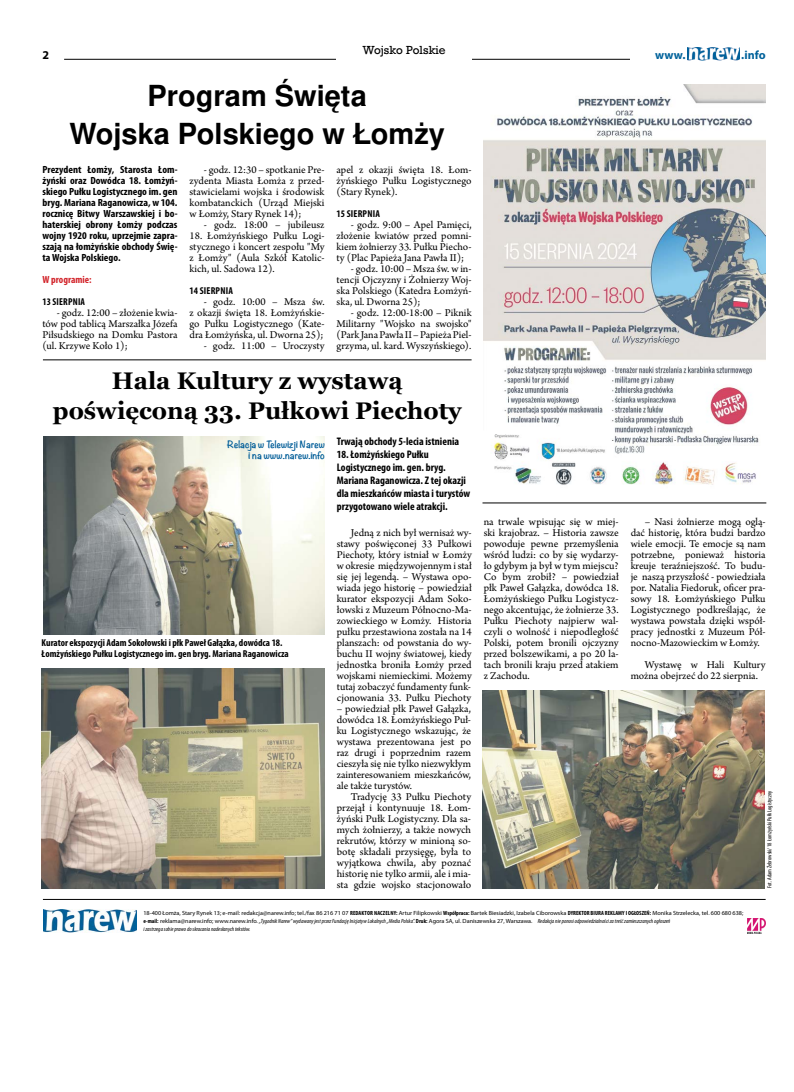
<style>
.page{position:relative;width:794px;height:1092px;background:#fff}
.page>*{position:absolute;margin:0;border:0;box-sizing:border-box;transform-origin:0 0}
.t1{font:700 29px/38px "Nimbus San L";color:#000;text-align:center}
.t2{font:700 24px/30px "Georgia";color:#000;text-align:center}
.t3{font:700 12px "Myriad Pro";color:#00629b}
.t4{font:700 12px "Myriad Pro";color:#000}
.t5{font:11px/11px "Arno Pro";color:#000;text-align:justify}
.t6{font:700 condensed 11px/13px "Myriad Pro";color:#000}
.t7{font:11px "Rockwell";color:#000}
.t8{font:700 condensed 10.4px/11px "Myriad Pro";color:#000;text-align:justify;scale:1.06 1}
.t9{font:700 condensed 10.4px "Myriad Pro";color:#d2232a}
.t10{font:700 condensed 10px/11px "Myriad Pro";color:#000}
.t11{font:700 condensed 10px "Myriad Pro";letter-spacing:.02em;color:#000}
.t12{font:700 9px/11px "Noteworthy";color:#005d98;text-align:right}
.t13{font:6px/8px "Myriad Pro";color:#000}
.t14{font:condensed 6px "Myriad Pro";color:#000}
.s1{font-weight:700;font-stretch:condensed}
.s2{font-style:italic;font-stretch:condensed}
</style>
<div class="page">
<hr style="left:64px;top:59px;width:701px;height:1px;background:#000">
<div style="left:630px;top:51px;width:135px;height:18px;background:#fff"></div>
<img style="left:687px;top:47px;width:52px;height:13px">
<div style="left:336px;top:45px;width:136px;height:18px;background:#fff"></div>
<svg style="left:747px;top:920px;width:19px;height:14px"></svg>
<img style="left:747px;top:918px;width:18px;height:14px">
<img style="left:44px;top:909px;width:92px;height:23px">
<hr style="left:43px;top:899px;width:722px;height:1px;background:#000">
<hr style="left:482px;top:502px;width:284px;height:1px;background:#000">
<img style="left:484px;top:85px;width:281px;height:400px">
<img style="left:42px;top:668px;width:283px;height:220px">
<img style="left:482px;top:690px;width:283px;height:198px">
<img style="left:43px;top:436px;width:282px;height:198px">
<hr style="left:43px;top:359px;width:428px;height:1px;background:#000">
<p class="t7" style="left:362px;top:43px;width:85px">Wojsko Polskie</p>
<p class="t4" style="left:43px;top:48px;width:8px">2</p>
<p class="t3" style="left:655px;top:47px;width:32px">www.</p>
<p class="t3" style="left:741px;top:47px;width:26px">.info</p>
<h1 class="t1" style="left:69px;top:76px;width:377px">Program Święta<br>Wojska Polskiego w Łomży</h1>
<p class="t5" style="left:336px;top:164px;width:136px">apel z okazji święta 18. Łom&shy;żyńskiego Pułku Logistycznego (Stary Rynek).</p>
<p class="t11" style="left:336px;top:207px;width:45px">15 SIERPNIA</p>
<p class="t5" style="left:336px;top:219px;width:136px;text-indent:14px">- godz. 9:00 – Apel Pamięci, złożenie kwiatów przed pomni&shy;kiem żołnierzy 33. Pułku Piecho&shy;ty (Plac Papieża Jana Pawła II);</p>
<p class="t5" style="left:336px;top:263px;width:136px;text-indent:14px">- godz. 10:00 – Msza św. w in&shy;tencji Ojczyzny i Żołnierzy Woj&shy;ska Polskiego (Katedra Łomżyń&shy;ska, ul. Dworna 25);</p>
<p class="t5" style="left:336px;top:307px;width:136px;text-indent:14px">- godz. 12:00-18:00 – Piknik Militarny "Wojsko na swojsko" (Park Jana Pawła II – Papieża Piel&shy;grzyma, ul. kard. Wyszyńskiego).</p>
<h2 class="t2" style="left:53px;top:364px;width:410px">Hala Kultury z wystawą poświęconą 33. Pułkowi Piechoty</h2>
<p class="t5" style="left:189px;top:164px;width:136px;text-indent:14px">- godz. 12:30 – spotkanie Pre&shy;zydenta Miasta Łomża z przed&shy;stawicielami wojska i środowisk kombatanckich (Urząd Miejski w Łomży, Stary Rynek 14);</p>
<p class="t5" style="left:204px;top:219px;width:122px">- godz. 18:00 – jubileusz</p>
<p class="t5" style="left:189px;top:230px;width:136px">18. Łomżyńskiego Pułku Logi&shy;stycznego i koncert zespołu "My z Łomży" (Aula Szkół Katolic&shy;kich, ul. Sadowa 12).</p>
<p class="t11" style="left:189px;top:284px;width:45px">14 SIERPNIA</p>
<p class="t5" style="left:189px;top:296px;width:136px;text-indent:14px">- godz. 10:00 – Msza św. z okazji święta 18. Łomżyńskie&shy;go Pułku Logistycznego (Kate&shy;dra Łomżyńska, ul. Dworna 25);</p>
<p class="t5" style="left:204px;top:340px;width:122px">- godz. 11:00 – Uroczysty</p>
<p class="t8" style="left:43px;top:163px;width:129px">Prezydent Łomży, Starosta Łom&shy;żyński oraz Dowódca 18. Łomżyń&shy;skiego Pułku Logistycznego im. gen bryg. Mariana Raganowicza, w 104. rocznicę Bitwy Warszawskiej i bo&shy;haterskiej obrony Łomży podczas wojny 1920 roku, uprzejmie zapra&shy;szają na łomżyńskie obchody Świę&shy;ta Wojska Polskiego.</p>
<p class="t9" style="left:43px;top:273px;width:51px">W programie:</p>
<p class="t11" style="left:43px;top:295px;width:44px">13 SIERPNIA</p>
<p class="t5" style="left:43px;top:307px;width:136px;text-indent:14px">- godz. 12:00 – złożenie kwia&shy;tów pod tablicą Marszałka Józefa Piłsudskiego na Domku Pastora (ul. Krzywe Koło 1);</p>
<p class="t12" style="left:227px;top:438px;width:99px">Relacja w Telewizji Narew i na www.narew.info</p>
<p class="t10" style="left:42px;top:637px;width:249px">Kurator ekspozycji Adam Sokołowski i płk Paweł Gałązka, dowódca 18.<br>Łomżyńskiego Pułku Logistycznego im. gen bryg. Mariana Raganowicza</p>
<p class="t6" style="left:337px;top:435px;width:124px">Trwają obchody 5-lecia istnienia</p>
<p class="t6" style="left:337px;top:448px;width:135px">18. Łomżyńskiego Pułku<br>Logistycznego im. gen. bryg.<br>Mariana Raganowicza. Z tej okazji dla mieszkańców miasta i turystów przygotowano wiele atrakcji.</p>
<p class="t5" style="left:337px;top:527px;width:136px;text-indent:14px">Jedną z nich był wernisaż wy&shy;stawy poświęconej 33 Pułkowi Piechoty, który istniał w Łomży w okresie międzywojennym i stał się jej legendą. – Wystawa opo&shy;wiada jego historię – powiedział kurator ekspozycji Adam Soko&shy;łowski z Muzeum Północno-Ma&shy;zowieckiego w Łomży. Historia pułku przestawiona została na 14 planszach: od powstania do wy&shy;buchu II wojny światowej, kiedy jednostka broniła Łomży przed wojskami niemieckimi. Możemy tutaj zobaczyć fundamenty funk&shy;cjonowania 33. Pułku Piechoty</p>
<p class="t5" style="left:337px;top:703px;width:136px">– powiedział płk Paweł Gałązka, dowódca 18. Łomżyńskiego Puł&shy;ku Logistycznego wskazując, że wystawa prezentowana jest po raz drugi i poprzednim razem cieszyła się nie tylko niezwykłym zainteresowaniem mieszkańców, ale także turystów.</p>
<p class="t5" style="left:337px;top:791px;width:136px;text-indent:14px">Tradycję 33 Pułku Piechoty przejął i kontynuuje 18. Łom&shy;żyński Pułk Logistyczny. Dla sa&shy;mych żołnierzy, a także nowych rekrutów, którzy w minioną so&shy;botę składali przysięgę, była to wyjątkowa chwila, aby poznać historię nie tylko armii, ale i mia&shy;sta gdzie wojsko stacjonowało</p>
<p class="t5" style="left:484px;top:516px;width:136px">na trwale wpisując się w miej&shy;ski krajobraz. – Historia zawsze powoduje pewne przemyślenia wśród ludzi: co by się wydarzy&shy;ło gdybym ja był w tym miejscu?<br>Co bym zrobił? – powiedział płk Paweł Gałązka, dowódca 18.<br>Łomżyńskiego Pułku Logistycz&shy;nego akcentując, że żołnierze 33.<br>Pułku Piechoty najpierw wal&shy;czyli o wolność i niepodległość Polski, potem bronili ojczyzny przed bolszewikami, a po 20 la&shy;tach bronili kraju przed atakiem z Zachodu.</p>
<p class="t5" style="left:630px;top:516px;width:136px;text-indent:14px">– Nasi żołnierze mogą oglą&shy;dać historię, która budzi bardzo wiele emocji. Te emocje są nam potrzebne, ponieważ historia kreuje teraźniejszość. To budu&shy;je naszą przyszłość - powiedziała por. Natalia Fiedoruk, oficer pra&shy;sowy 18. Łomżyńskiego Pułku Logistycznego podkreślając, że wystawa powstała dzięki współ&shy;pracy jednostki z Muzeum Pół&shy;nocno-Mazowieckim w Łomży.</p>
<p class="t5" style="left:630px;top:659px;width:136px;text-indent:14px">Wystawę w Hali Kultury można obejrzeć do 22 sierpnia.</p>
<p class="t14" style="left:766px;top:887px;width:98px;rotate:-90deg">Fot. Adam Żebrowski/ 18 Łomżyński Pułk Logistyczny</p>
<p class="t13" style="left:143px;top:908px;width:601px">18-400 Łomża, Stary Rynek 13; e-mail: redakcja@narew.info; tel./fax 86 216 71 07 <span class="s1">REDAKTOR NACZELNY:</span> Artur Filipkowski <span class="s1">Współpraca:</span> Bartek Biesiadzki, Izabela Ciborowska <span class="s1">DYREKTOR BIURA REKLAMY I OGŁOSZEŃ:</span> Monika Strzelecka, tel. 600 680 638; <span class="s1">e-mail:</span> reklama@narew.info; www.narew.info. <span class="s2">„Tygodnik Narew” wydawany jest przez Fundację Inicjatyw Lokalnych „Media Polska”.</span> <span class="s1">Druk:</span> Agora SA, ul. Daniszewska 27, Warszawa. <span class="s2">Redakcja nie ponosi odpowiedzialności za treść zamieszczanych ogłoszeń<br>i zastrzega sobie prawo do skracania nadesłanych tekstów.</span></p>
</div>
